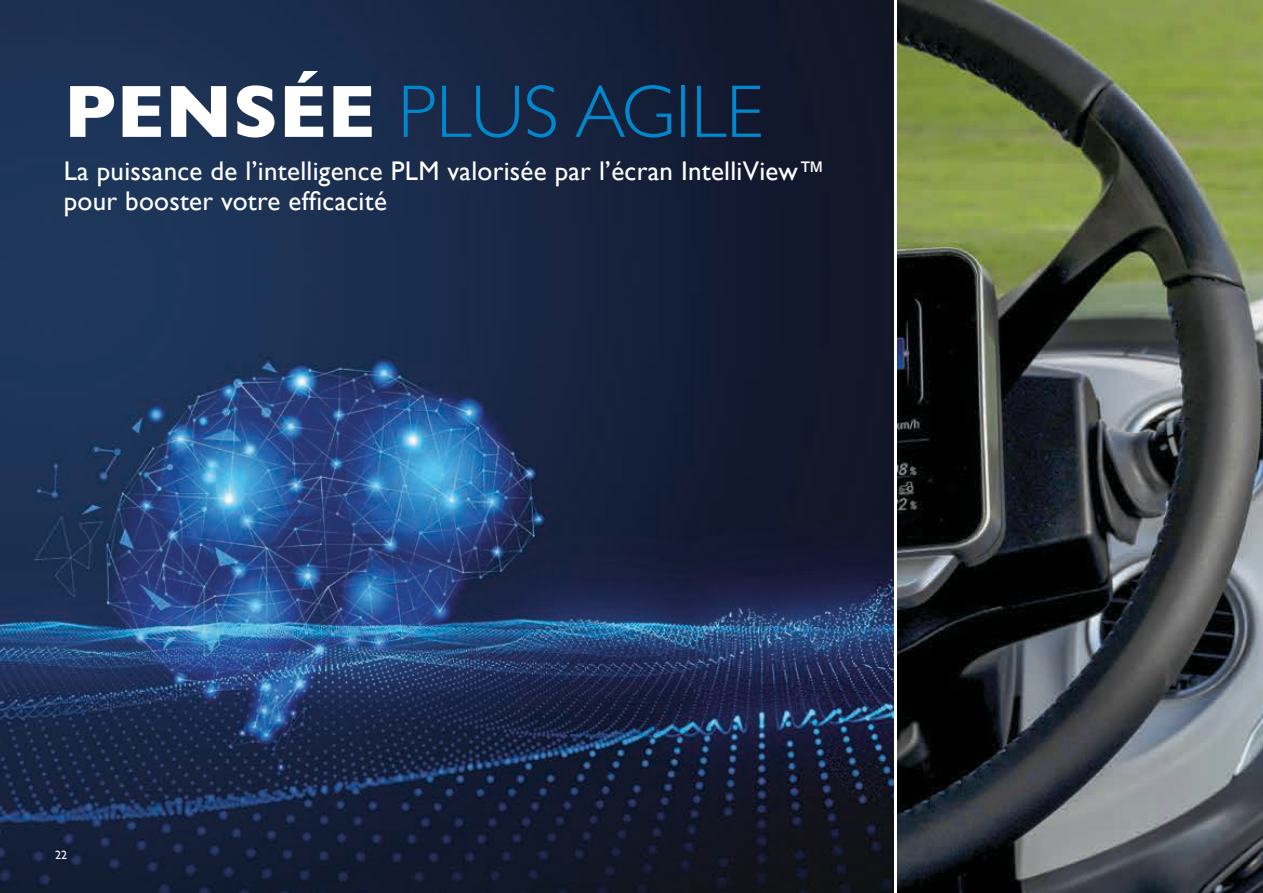
<style>
.page{position:relative;width:1263px;height:893px;background:#fff}
.page>*{position:absolute;margin:0;border:0;box-sizing:border-box;transform-origin:0 0}
.t1{font:300 75px "Gill Sans";color:#0087cc}
.t2{font:27px/30px "Gill Sans";letter-spacing:.01em;color:#fff}
.t3{font:12px "Gill Sans";color:#fff}
.s1{font-weight:700;color:#fff}
</style>
<div class="page">
<img style="left:0;top:0;width:893px;height:893px">
<img style="left:897px;top:0;width:366px;height:893px">
<h1 class="t1" style="left:64px;top:53px;width:701px"><span class="s1">PENSÉE</span> PLUS AGILE</h1>
<p class="t2" style="left:64px;top:156px;width:763px">La puissance de l’intelligence PLM valorisée par l’écran IntelliView™ pour booster votre efficacité</p>
<p class="t3" style="left:55px;top:848px;width:13px">22</p>
</div>
